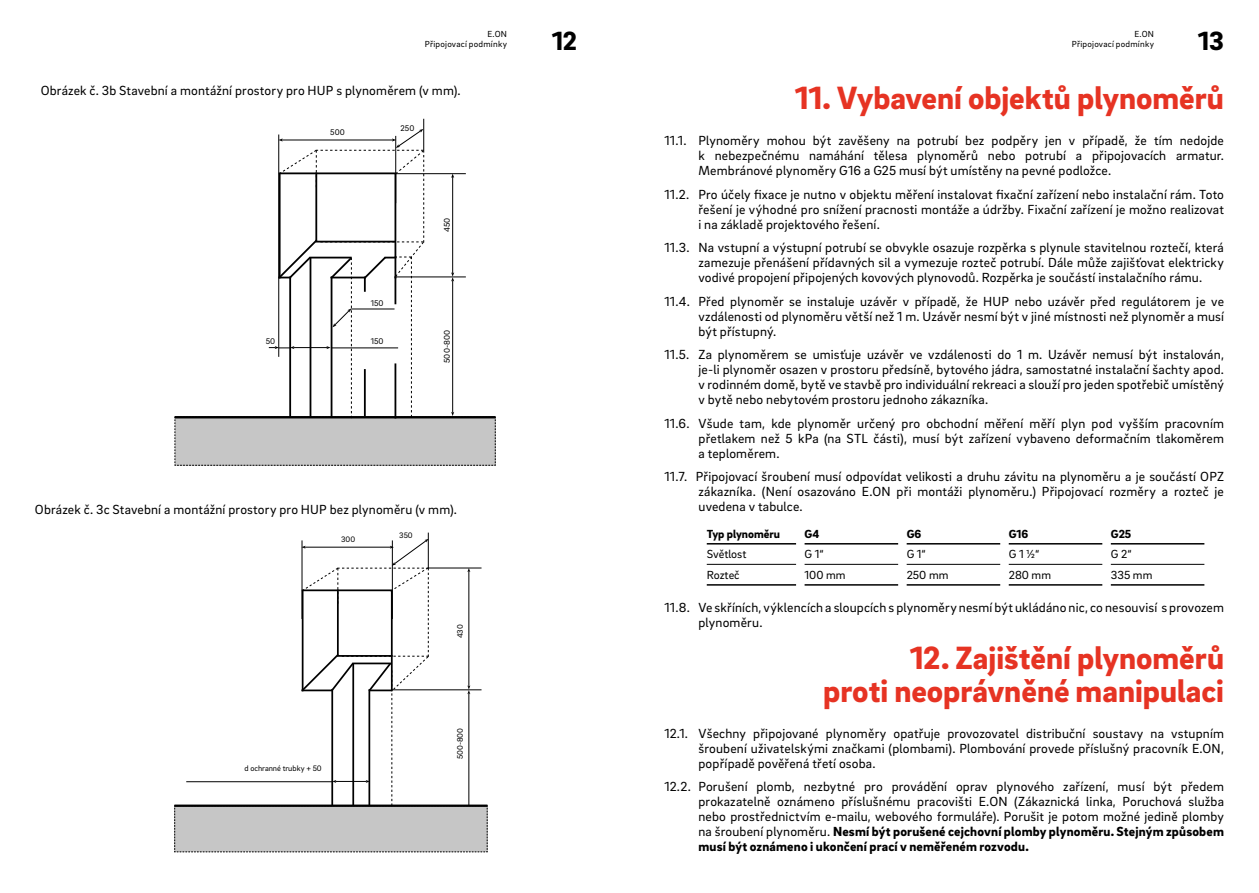
<style>
.page{position:relative;width:1259px;height:893px;background:#fff}
.page>*{position:absolute;margin:0;border:0;box-sizing:border-box;transform-origin:0 0}
.t1{font:900 33px/33px "EON Brix Sans";color:#e63323;text-align:right}
.t2{font:900 27px "EON Brix Sans";color:#000}
.t3{font:13.5px/15px "EON Brix Sans";letter-spacing:.01em;color:#000;text-align:justify}
.t4{font:12px "EON Brix Sans";color:#000}
.t5{font:900 12px "EON Brix Sans";color:#000}
.t6{font:9px/10.5px "EON Brix Sans";letter-spacing:.025em;color:#000;text-align:right}
.t7{font:8.4px "EON Brix Sans";color:#000}
.t8{font:8.1px "EON Brix Sans";color:#000}
.s1{font-weight:900}
</style>
<div class="page">
<hr style="left:707px;top:564px;width:89px;height:1px;background:#000">
<hr style="left:804px;top:564px;width:94px;height:1px;background:#000">
<hr style="left:906px;top:564px;width:94px;height:1px;background:#000">
<hr style="left:1008px;top:564px;width:94px;height:1px;background:#000">
<hr style="left:1110px;top:564px;width:94px;height:1px;background:#000">
<hr style="left:707px;top:543px;width:89px;height:2px;background:#000">
<hr style="left:804px;top:543px;width:94px;height:2px;background:#000">
<hr style="left:906px;top:543px;width:94px;height:2px;background:#000">
<hr style="left:1008px;top:543px;width:94px;height:2px;background:#000">
<hr style="left:1110px;top:543px;width:94px;height:2px;background:#000">
<hr style="left:707px;top:584px;width:89px;height:2px;background:#000">
<hr style="left:804px;top:584px;width:94px;height:2px;background:#000">
<hr style="left:906px;top:584px;width:94px;height:2px;background:#000">
<hr style="left:1008px;top:584px;width:94px;height:2px;background:#000">
<hr style="left:1110px;top:584px;width:94px;height:2px;background:#000">
<hr style="left:423px;top:119px;width:1px;height:31px;background:#000">
<svg style="left:174px;top:129px;width:322px;height:337px"></svg>
<hr style="left:428px;top:533px;width:1px;height:35px;background:#000">
<svg style="left:174px;top:539px;width:314px;height:313px"></svg>
<p class="t6" style="left:425px;top:28px;width:84px">E.ON<br>Připojovací podmínky</p>
<p class="t6" style="left:1071px;top:28px;width:84px">E.ON<br>Připojovací podmínky</p>
<p class="t3" style="left:41px;top:82px;width:421px">Obrázek č. 3b Stavební a montážní prostory pro HUP s plynoměrem (v mm).</p>
<h2 class="t2" style="left:552px;top:23px;width:27px">12</h2>
<h2 class="t2" style="left:1198px;top:23px;width:27px">13</h2>
<h1 class="t1" style="left:795px;top:80px;width:430px">11. Vybavení objektů plynoměrů</h1>
<p class="t7" style="left:330px;top:126px;width:16px">500</p>
<p class="t7" style="left:400px;top:122px;width:15px">250</p>
<p class="t7" style="left:371px;top:298px;width:14px">150</p>
<p class="t7" style="left:266px;top:335px;width:11px">50</p>
<p class="t7" style="left:371px;top:336px;width:14px">150</p>
<p class="t7" style="left:441px;top:232px;width:16px;rotate:-90deg">450</p>
<p class="t7" style="left:441px;top:363px;width:34px;rotate:-90deg">500-800</p>
<p class="t3" style="left:35px;top:501px;width:423px">Obrázek č. 3c Stavební a montážní prostory pro HUP bez plynoměru (v mm).</p>
<p class="t8" style="left:341px;top:534px;width:16px">300</p>
<p class="t8" style="left:399px;top:530px;width:15px">350</p>
<p class="t8" style="left:244px;top:763px;width:79px">d ochranné trubky + 50</p>
<p class="t8" style="left:455px;top:638px;width:15px;rotate:-90deg">430</p>
<p class="t8" style="left:455px;top:759px;width:33px;rotate:-90deg">500-800</p>
<p class="t3" style="left:698px;top:133px;width:527px;text-indent:-34px">11.1. Plynoměry mohou být zavěšeny na potrubí bez podpěry jen v případě, že tím nedojde k nebezpečnému namáhání tělesa plynoměrů nebo potrubí a připojovacích armatur.<br>Membránové plynoměry G16 a G25 musí být umístěny na pevné podložce.</p>
<p class="t3" style="left:698px;top:186px;width:527px;text-indent:-34px">11.2. Pro účely fixace je nutno v objektu měření instalovat fixační zařízení nebo instalační rám. Toto řešení je výhodné pro snížení pracnosti montáže a údržby. Fixační zařízení je možno realizovat i na základě projektového řešení.</p>
<p class="t3" style="left:698px;top:240px;width:527px;text-indent:-34px">11.3. Na vstupní a výstupní potrubí se obvykle osazuje rozpěrka s plynule stavitelnou roztečí, která zamezuje přenášení přídavných sil a vymezuje rozteč potrubí. Dále může zajišťovat elektricky vodivé propojení připojených kovových plynovodů. Rozpěrka je součástí instalačního rámu.</p>
<p class="t3" style="left:698px;top:293px;width:527px;text-indent:-34px">11.4. Před plynoměr se instaluje uzávěr v případě, že HUP nebo uzávěr před regulátorem je ve vzdálenosti od plynoměru větší než 1 m. Uzávěr nesmí být v jiné místnosti než plynoměr a musí být přístupný.</p>
<p class="t3" style="left:698px;top:347px;width:527px;text-indent:-34px">11.5. Za plynoměrem se umisťuje uzávěr ve vzdálenosti do 1 m. Uzávěr nemusí být instalován, je-li plynoměr osazen v prostoru předsíně, bytového jádra, samostatné instalační šachty apod. v rodinném domě, bytě ve stavbě pro individuální rekreaci a slouží pro jeden spotřebič umístěný v bytě nebo nebytovém prostoru jednoho zákazníka.</p>
<p class="t3" style="left:698px;top:415px;width:527px;text-indent:-34px">11.6. Všude tam, kde plynoměr určený pro obchodní měření měří plyn pod vyšším pracovním přetlakem než 5 kPa (na STL části), musí být zařízení vybaveno deformačním tlakoměrem a teploměrem.</p>
<p class="t3" style="left:698px;top:469px;width:527px;text-indent:-34px">11.7. Připojovací šroubení musí odpovídat velikosti a druhu závitu na plynoměru a je součástí OPZ zákazníka. (Není osazováno E.ON při montáži plynoměru.) Připojovací rozměry a rozteč je uvedena v tabulce.</p>
<p class="t5" style="left:707px;top:526px;width:75px">Typ plynoměru</p>
<p class="t5" style="left:804px;top:526px;width:16px">G4</p>
<p class="t5" style="left:906px;top:526px;width:16px">G6</p>
<p class="t5" style="left:1008px;top:526px;width:21px">G16</p>
<p class="t5" style="left:1110px;top:526px;width:22px">G25</p>
<p class="t4" style="left:707px;top:547px;width:41px">Světlost</p>
<p class="t4" style="left:804px;top:547px;width:21px">G 1“</p>
<p class="t4" style="left:906px;top:547px;width:21px">G 1“</p>
<p class="t4" style="left:1008px;top:547px;width:32px">G 1 ½“</p>
<p class="t4" style="left:1110px;top:547px;width:22px">G 2“</p>
<p class="t4" style="left:707px;top:567px;width:34px">Rozteč</p>
<p class="t4" style="left:804px;top:567px;width:42px">100 mm</p>
<p class="t4" style="left:906px;top:567px;width:43px">250 mm</p>
<p class="t4" style="left:1008px;top:567px;width:44px">280 mm</p>
<p class="t4" style="left:1111px;top:567px;width:43px">335 mm</p>
<p class="t3" style="left:698px;top:600px;width:527px;text-indent:-34px">11.8. Ve skříních, výklencích a sloupcích s plynoměry nesmí být ukládáno nic, co nesouvisí s provozem plynoměru.</p>
<h1 class="t1" style="left:823px;top:640px;width:402px">12. Zajištění plynoměrů<br>proti neoprávněné manipulaci</h1>
<p class="t3" style="left:698px;top:725px;width:527px;text-indent:-34px">12.1. Všechny připojované plynoměry opatřuje provozovatel distribuční soustavy na vstupním šroubení uživatelskými značkami (plombami). Plombování provede příslušný pracovník E.ON, popřípadě pověřená třetí osoba.</p>
<p class="t3" style="left:698px;top:779px;width:527px;text-indent:-34px">12.2. Porušení plomb, nezbytné pro provádění oprav plynového zařízení, musí být předem prokazatelně oznámeno příslušnému pracovišti E.ON (Zákaznická linka, Poruchová služba nebo prostřednictvím e-mailu, webového formuláře). Porušit je potom možné jedině plomby na šroubení plynoměru. <span class="s1">Nesmí být porušené cejchovní plomby plynoměru. Stejným způsobem musí být oznámeno i ukončení prací v neměřeném rozvodu.</span></p>
</div>
